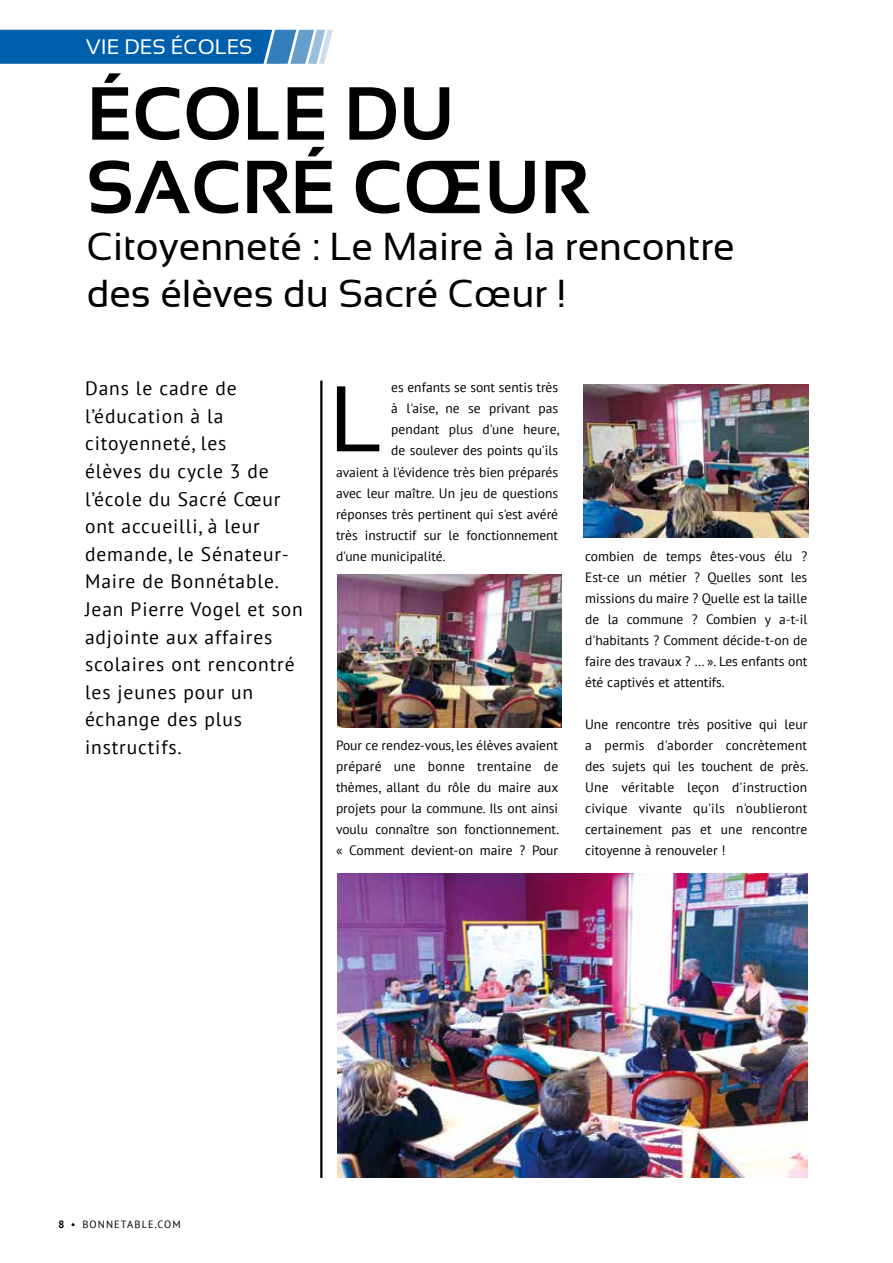
<style>
.page{position:relative;width:893px;height:1263px;background:#fff}
.page>*{position:absolute;margin:0;border:0;box-sizing:border-box;transform-origin:0 0}
.t1{font:93px "Sansation";color:#000}
.t2{font:700 75px/73.5px "Sansation";color:#000}
.t3{font:39px/46.8px "Sansation";color:#000}
.t4{font:21px "Sansation";color:#fff}
.t5{font:19.5px/27.6px "PT Sans";letter-spacing:.045em;color:#000}
.t6{font:13.5px/21px "PT Sans";color:#000;text-align:justify}
.t7{font:10.5px "PT Sans";letter-spacing:.105em;color:#000}
.s1{font-weight:700}
</style>
<div class="page">
<svg style="left:0;top:30px;width:333px;height:34px;background:#1c70b3"></svg>
<hr style="left:320px;top:381px;width:2px;height:797px;background:#000">
<img style="left:337px;top:874px;width:471px;height:304px">
<img style="left:337px;top:574px;width:224px;height:153px">
<img style="left:584px;top:385px;width:224px;height:153px">
<h3 class="t4" style="left:86px;top:35px;width:168px">VIE DES ÉCOLES</h3>
<h2 class="t2" style="left:87px;top:77px;width:503px">ÉCOLE DU<br>SACRÉ CŒUR</h2>
<h3 class="t3" style="left:87px;top:223px;width:649px">Citoyenneté : Le Maire à la rencontre des élèves du Sacré Cœur !</h3>
<p class="t5" style="left:85px;top:374px;width:219px">Dans le cadre de l’éducation à la citoyenneté, les<br>élèves du cycle 3 de l’école du Sacré Cœur ont accueilli, à leur demande, le Sénateur-<br>Maire de Bonnétable.<br>Jean Pierre Vogel et son adjointe aux affaires scolaires ont rencontré les jeunes pour un échange des plus instructifs.</p>
<h1 class="t1" style="left:329px;top:367px;width:54px">L</h1>
<p class="t6" style="left:391px;top:377px;width:168px">es enfants se sont sentis très</p>
<p class="t6" style="left:391px;top:398px;width:168px">à l'aise, ne se privant pas</p>
<p class="t6" style="left:391px;top:419px;width:170px">pendant plus d'une heure,</p>
<p class="t6" style="left:391px;top:440px;width:168px">de soulever des points qu'ils</p>
<p class="t6" style="left:336px;top:461px;width:224px">avaient à l'évidence très bien préparés</p>
<p class="t6" style="left:336px;top:482px;width:224px">avec leur maître. Un jeu de questions</p>
<p class="t6" style="left:336px;top:503px;width:224px">réponses très pertinent qui s'est avéré</p>
<p class="t6" style="left:336px;top:524px;width:224px">très instructif sur le fonctionnement</p>
<p class="t6" style="left:336px;top:545px;width:111px">d'une municipalité.</p>
<p class="t6" style="left:336px;top:734px;width:225px">Pour ce rendez-vous, les élèves avaient préparé une bonne trentaine de thèmes, allant du rôle du maire aux projets pour la commune. Ils ont ainsi voulu connaître son fonctionnement. « Comment devient-on maire ? Pour</p>
<p class="t6" style="left:585px;top:545px;width:224px">combien de temps êtes-vous élu ?<br>Est-ce un métier ? Quelles sont les missions du maire ? Quelle est la taille de la commune ? Combien y a-t-il d'habitants ? Comment décide-t-on de faire des travaux ? … ». Les enfants ont été captivés et attentifs.</p>
<p class="t6" style="left:585px;top:713px;width:225px">Une rencontre très positive qui leur a permis d'aborder concrètement des sujets qui les touchent de près.<br>Une véritable leçon d'instruction civique vivante qu'ils n'oublieront certainement pas et une rencontre citoyenne à renouveler !</p>
<p class="t7" style="left:58px;top:1218px;width:124px"><span class="s1">8</span> • BONNETABLE.COM</p>
</div>
